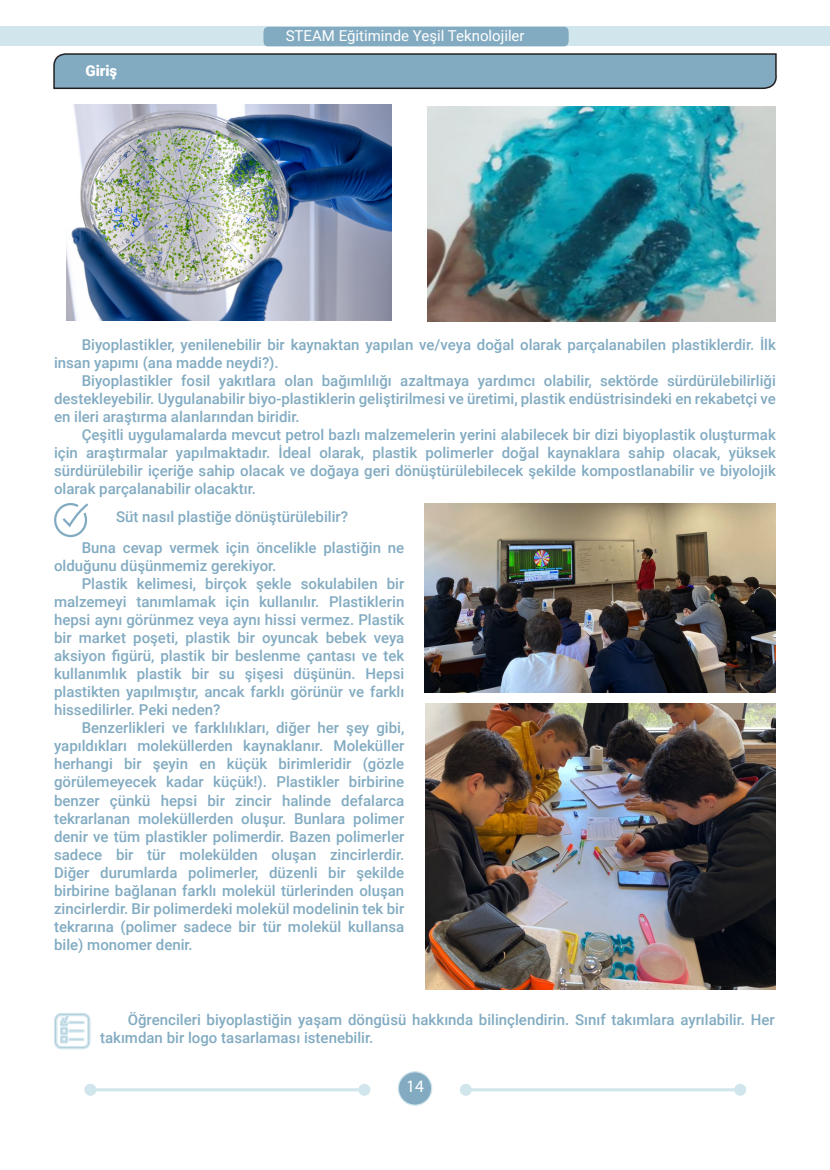
<style>
.page{position:relative;width:830px;height:1170px;background:#fff}
.page>*{position:absolute;margin:0;border:0;box-sizing:border-box;transform-origin:0 0}
.t1{font:17.4px "Myriad Pro";color:#fff}
.t2{font:500 15px/18px "Roboto";color:#82abc2;text-align:justify}
.t3{font:15px "Roboto";color:#fff}
.t4{font:900 15px "Roboto";color:#fff}
</style>
<div class="page">
<div style="left:398px;top:1071px;width:33px;height:33px;background:#82abc2;border-radius:50%"></div>
<div style="left:397px;top:1071px;width:35px;height:34px;border:1px solid #d0e5ec;border-radius:50%"></div>
<div style="left:0;top:27px;width:829px;height:19px;background:#d0e5ec"></div>
<svg style="left:263px;top:26px;width:305px;height:21px;background:#88afc5"></svg>
<hr style="left:465px;top:1088px;width:274px;height:3px;background:#d0e5ec">
<div style="left:459px;top:1083px;width:12px;height:12px;background:#d0e5ec;border-radius:50%"></div>
<div style="left:733px;top:1083px;width:12px;height:12px;background:#d0e5ec;border-radius:50%"></div>
<hr style="left:90px;top:1088px;width:274px;height:3px;background:#d0e5ec">
<div style="left:84px;top:1083px;width:12px;height:12px;background:#d0e5ec;border-radius:50%"></div>
<div style="left:358px;top:1083px;width:12px;height:12px;background:#d0e5ec;border-radius:50%"></div>
<svg style="left:53px;top:53px;width:724px;height:37px;background:#7ea2b6"></svg>
<svg style="left:54px;top:1013px;width:37px;height:36px"></svg>
<img style="left:67px;top:104px;width:324px;height:217px">
<img style="left:427px;top:106px;width:348px;height:215px">
<svg style="left:54px;top:503px;width:35px;height:35px"></svg>
<img style="left:424px;top:503px;width:351px;height:189px">
<img style="left:425px;top:704px;width:350px;height:285px">
<p class="t4" style="left:85px;top:60px;width:33px">Giriş</p>
<p class="t3" style="left:285px;top:25px;width:240px">STEAM Eğitiminde Yeşil Teknolojiler</p>
<p class="t2" style="left:54px;top:335px;width:723px;text-indent:28px">Biyoplastikler, yenilenebilir bir kaynaktan yapılan ve/veya doğal olarak parçalanabilen plastiklerdir. İlk insan yapımı (ana madde neydi?).</p>
<p class="t2" style="left:54px;top:371px;width:723px;text-indent:28px">Biyoplastikler fosil yakıtlara olan bağımlılığı azaltmaya yardımcı olabilir, sektörde sürdürülebilirliği destekleyebilir. Uygulanabilir biyo-plastiklerin geliştirilmesi ve üretimi, plastik endüstrisindeki en rekabetçi ve en ileri araştırma alanlarından biridir.</p>
<p class="t2" style="left:54px;top:425px;width:723px;text-indent:28px">Çeşitli uygulamalarda mevcut petrol bazlı malzemelerin yerini alabilecek bir dizi biyoplastik oluşturmak için araştırmalar yapılmaktadır. İdeal olarak, plastik polimerler doğal kaynaklara sahip olacak, yüksek sürdürülebilir içeriğe sahip olacak ve doğaya geri dönüştürülebilecek şekilde kompostlanabilir ve biyolojik olarak parçalanabilir olacaktır.</p>
<p class="t2" style="left:116px;top:507px;width:233px">Süt nasıl plastiğe dönüştürülebilir?</p>
<p class="t2" style="left:54px;top:538px;width:351px;text-indent:28px">Buna cevap vermek için öncelikle plastiğin ne olduğunu düşünmemiz gerekiyor.</p>
<p class="t2" style="left:54px;top:574px;width:351px;text-indent:28px">Plastik kelimesi, birçok şekle sokulabilen bir malzemeyi tanımlamak için kullanılır. Plastiklerin hepsi aynı görünmez veya aynı hissi vermez. Plastik bir market poşeti, plastik bir oyuncak bebek veya aksiyon figürü, plastik bir beslenme çantası ve tek kullanımlık plastik bir su şişesi düşünün. Hepsi plastikten yapılmıştır, ancak farklı görünür ve farklı hissedilirler. Peki neden?</p>
<p class="t2" style="left:54px;top:718px;width:351px;text-indent:28px">Benzerlikleri ve farklılıkları, diğer her şey gibi, yapıldıkları moleküllerden kaynaklanır. Moleküller herhangi bir şeyin en küçük birimleridir (gözle görülemeyecek kadar küçük!). Plastikler birbirine benzer çünkü hepsi bir zincir halinde defalarca tekrarlanan moleküllerden oluşur. Bunlara polimer denir ve tüm plastikler polimerdir. Bazen polimerler sadece bir tür molekülden oluşan zincirlerdir.<br>Diğer durumlarda polimerler, düzenli bir şekilde birbirine bağlanan farklı molekül türlerinden oluşan zincirlerdir. Bir polimerdeki molekül modelinin tek bir tekrarına (polimer sadece bir tür molekül kullansa bile) monomer denir.</p>
<p class="t2" style="left:100px;top:1010px;width:675px;text-indent:28px">Öğrencileri biyoplastiğin yaşam döngüsü hakkında bilinçlendirin. Sınıf takımlara ayrılabilir. Her takımdan bir logo tasarlaması istenebilir.</p>
<p class="t1" style="left:406px;top:1074px;width:19px">14</p>
</div>
